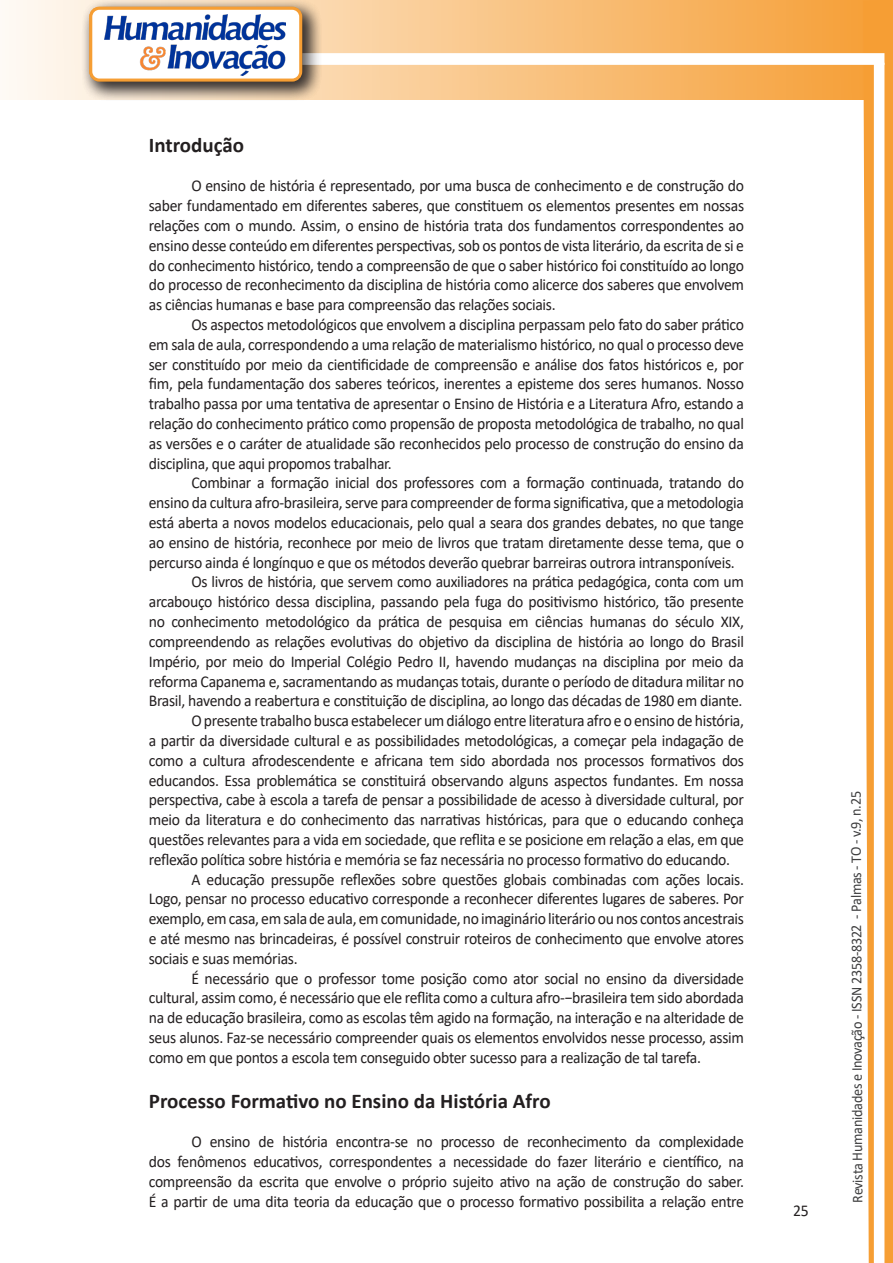
<style>
.page{position:relative;width:893px;height:1263px;background:#fff}
.page>*{position:absolute;margin:0;border:0;box-sizing:border-box;transform-origin:0 0}
.Titulo_2{font:700 21px "Calibri";color:#231f20}
.texto{font:16.5px/19.8px "Calibri";letter-spacing:-.02em;color:#231f20;text-align:justify;scale:.95 1}
.t1{font:15px "Calibri";letter-spacing:-.025em;color:#3e3e3f;scale:.95 1}
</style>
<div class="page">
<svg style="left:5px;top:0;width:858px;height:100px;background:#f9c484"></svg>
<div style="left:302px;top:53px;width:582px;height:12px;background:#fff;border:2px solid #fff"></div>
<svg style="left:863px;top:0;width:30px;height:1263px"></svg>
<div style="left:81px;top:0;width:241px;height:102px;background:#231f20;opacity:.75"></div>
<svg style="left:91px;top:8px;width:210px;height:72px"></svg>
<div style="left:89px;top:7px;width:213px;height:75px;border:3px solid #f69e34;border-radius:9px"></div>
<p class="Titulo_2" style="left:149px;top:130px;width:97px">Introdução</p>
<p class="texto" style="left:149px;top:176px;width:628px;text-indent:43px">O ensino de história é representado, por uma busca de conhecimento e de construção do saber fundamentado em diferentes saberes, que constituem os elementos presentes em nossas relações com o mundo. Assim, o ensino de história trata dos fundamentos correspondentes ao ensino desse conteúdo em diferentes perspectivas, sob os pontos de vista literário, da escrita de si e do conhecimento histórico, tendo a compreensão de que o saber histórico foi constituído ao longo do processo de reconhecimento da disciplina de história como alicerce dos saberes que envolvem as ciências humanas e base para compreensão das relações sociais.</p>
<p class="texto" style="left:149px;top:314px;width:628px;text-indent:43px">Os aspectos metodológicos que envolvem a disciplina perpassam pelo fato do saber prático em sala de aula, correspondendo a uma relação de materialismo histórico, no qual o processo deve ser constituído por meio da cientificidade de compreensão e análise dos fatos históricos e, por fim, pela fundamentação dos saberes teóricos, inerentes a episteme dos seres humanos. Nosso trabalho passa por uma tentativa de apresentar o Ensino de História e a Literatura Afro, estando a relação do conhecimento prático como propensão de proposta metodológica de trabalho, no qual as versões e o caráter de atualidade são reconhecidos pelo processo de construção do ensino da disciplina, que aqui propomos trabalhar.</p>
<p class="texto" style="left:149px;top:473px;width:628px;text-indent:43px">Combinar a formação inicial dos professores com a formação continuada, tratando do ensino da cultura afro-brasileira, serve para compreender de forma significativa, que a metodologia está aberta a novos modelos educacionais, pelo qual a seara dos grandes debates, no que tange ao ensino de história, reconhece por meio de livros que tratam diretamente desse tema, que o percurso ainda é longínquo e que os métodos deverão quebrar barreiras outrora intransponíveis.</p>
<p class="texto" style="left:149px;top:572px;width:628px;text-indent:43px">Os livros de história, que servem como auxiliadores na prática pedagógica, conta com um arcabouço histórico dessa disciplina, passando pela fuga do positivismo histórico, tão presente no conhecimento metodológico da prática de pesquisa em ciências humanas do século XIX, compreendendo as relações evolutivas do objetivo da disciplina de história ao longo do Brasil Império, por meio do Imperial Colégio Pedro II, havendo mudanças na disciplina por meio da reforma Capanema e, sacramentando as mudanças totais, durante o período de ditadura militar no Brasil, havendo a reabertura e constituição de disciplina, ao longo das décadas de 1980 em diante.</p>
<p class="texto" style="left:149px;top:710px;width:628px;text-indent:43px">O presente trabalho busca estabelecer um diálogo entre literatura afro e o ensino de história, a partir da diversidade cultural e as possibilidades metodológicas, a começar pela indagação de como a cultura afrodescendente e africana tem sido abordada nos processos formativos dos educandos. Essa problemática se constituirá observando alguns aspectos fundantes. Em nossa perspectiva, cabe à escola a tarefa de pensar a possibilidade de acesso à diversidade cultural, por meio da literatura e do conhecimento das narrativas históricas, para que o educando conheça questões relevantes para a vida em sociedade, que reflita e se posicione em relação a elas, em que reflexão política sobre história e memória se faz necessária no processo formativo do educando.</p>
<p class="texto" style="left:149px;top:869px;width:628px;text-indent:43px">A educação pressupõe reflexões sobre questões globais combinadas com ações locais.<br>Logo, pensar no processo educativo corresponde a reconhecer diferentes lugares de saberes. Por exemplo, em casa, em sala de aula, em comunidade, no imaginário literário ou nos contos ancestrais e até mesmo nas brincadeiras, é possível construir roteiros de conhecimento que envolve atores sociais e suas memórias.</p>
<p class="texto" style="left:149px;top:968px;width:628px;text-indent:43px">É necessário que o professor tome posição como ator social no ensino da diversidade cultural, assim como, é necessário que ele reflita como a cultura afro-−brasileira tem sido abordada na de educação brasileira, como as escolas têm agido na formação, na interação e na alteridade de seus alunos. Faz-se necessário compreender quais os elementos envolvidos nesse processo, assim como em que pontos a escola tem conseguido obter sucesso para a realização de tal tarefa.</p>
<p class="Titulo_2" style="left:149px;top:1086px;width:403px">Processo Formativo no Ensino da História Afro</p>
<p class="texto" style="left:149px;top:1131px;width:628px;text-indent:43px">O ensino de história encontra-se no processo de reconhecimento da complexidade dos fenômenos educativos, correspondentes a necessidade do fazer literário e científico, na compreensão da escrita que envolve o próprio sujeito ativo na ação de construção do saber.<br>É a partir de uma dita teoria da educação que o processo formativo possibilita a relação entre</p>
<p class="texto" style="left:793px;top:1200px;width:18px">25</p>
<p class="t1" style="left:846px;top:1203px;width:435px;rotate:-90deg">Revista Humanidades e Inovação - ISSN 2358-8322 - Palmas - TO - v.9, n.25</p>
</div>
